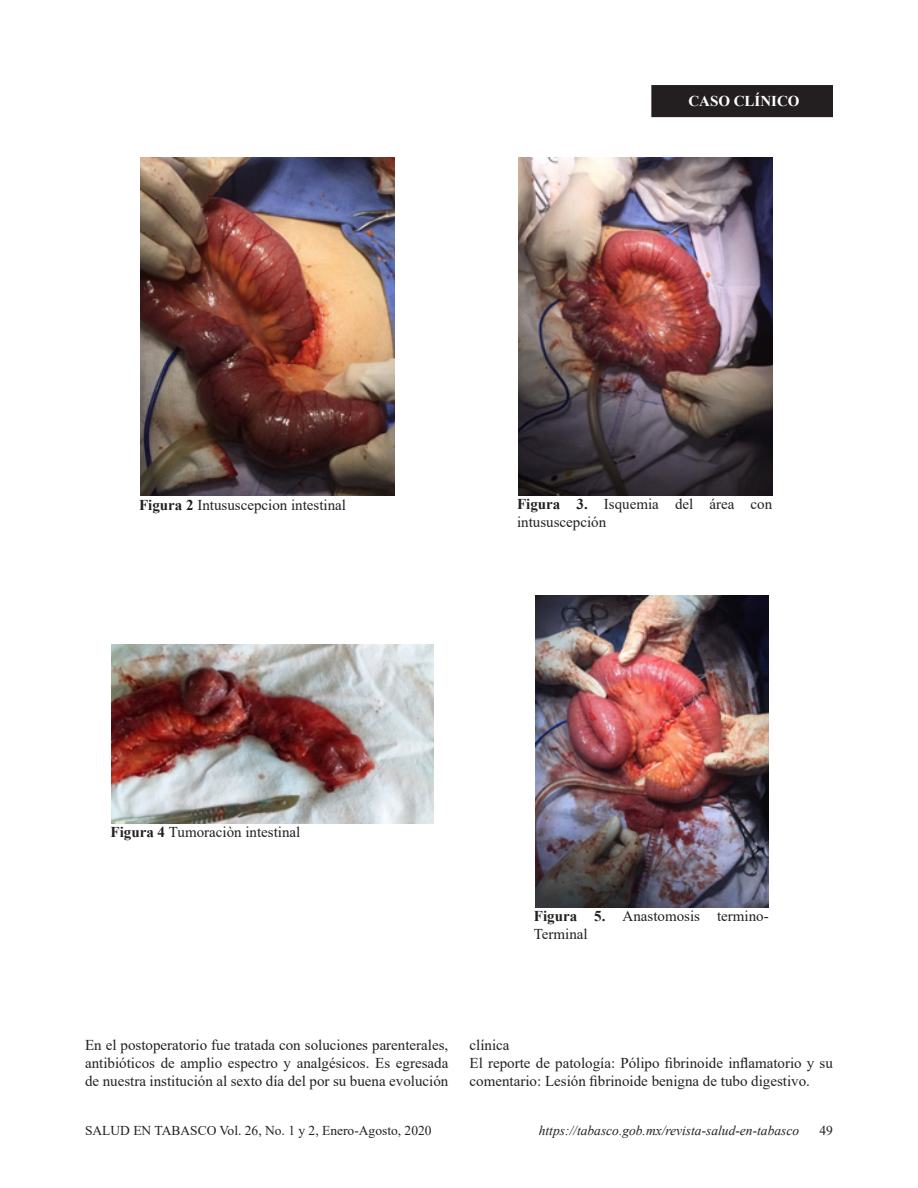
<style>
.page{position:relative;width:918px;height:1188px;background:#fff}
.page>*{position:absolute;margin:0;border:0;box-sizing:border-box;transform-origin:0 0}
.t1{font:15px/18px "Times New Roman";color:#231f20}
.t2{font:700 15px "Times New Roman";color:#fff}
.t3{font:italic 13.5px "Times New Roman";color:#231f20}
.t4{font:13.5px "Times New Roman";color:#231f20}
.s1{font-weight:700}
</style>
<div class="page">
<div style="left:652px;top:86px;width:180px;height:30px;background:#231f20"></div>
<div style="left:651px;top:85px;width:182px;height:32px;border:2px solid #231f20"></div>
<img style="left:140px;top:158px;width:254px;height:337px">
<img style="left:518px;top:158px;width:254px;height:337px">
<img style="left:112px;top:644px;width:321px;height:180px">
<img style="left:535px;top:595px;width:234px;height:312px">
<p class="t2" style="left:688px;top:90px;width:113px">CASO CLÍNICO</p>
<p class="t1" style="left:139px;top:495px;width:209px"><span class="s1">Figura 2</span> Intususcepcion intestinal</p>
<p class="t1" style="left:517px;top:494px;width:257px"><span class="s1">Figura 3.</span> Isquemia del área con intususcepción</p>
<p class="t1" style="left:111px;top:823px;width:191px"><span class="s1">Figura 4</span> Tumoraciòn intestinal</p>
<p class="t1" style="left:534px;top:907px;width:236px"><span class="s1">Figura 5.</span> Anastomosis termino-<br>Terminal</p>
<p class="t1" style="left:85px;top:1035px;width:365px;text-align:justify">En el postoperatorio fue tratada con soluciones parenterales, antibióticos de amplio espectro y analgésicos. Es egresada de nuestra institución al sexto día del por su buena evolución</p>
<p class="t1" style="left:470px;top:1035px;width:41px">clínica</p>
<p class="t1" style="left:470px;top:1053px;width:365px">El reporte de patología: Pólipo fibrinoide inflamatorio y su comentario: Lesión fibrinoide benigna de tubo digestivo.</p>
<p class="t4" style="left:85px;top:1121px;width:348px">SALUD EN TABASCO Vol. 26, No. 1 y 2, Enero-Agosto, 2020</p>
<p class="t3" style="left:539px;top:1121px;width:262px">https://tabasco.gob.mx/revista-salud-en-tabasco</p>
<p class="t4" style="left:819px;top:1121px;width:15px">49</p>
</div>
